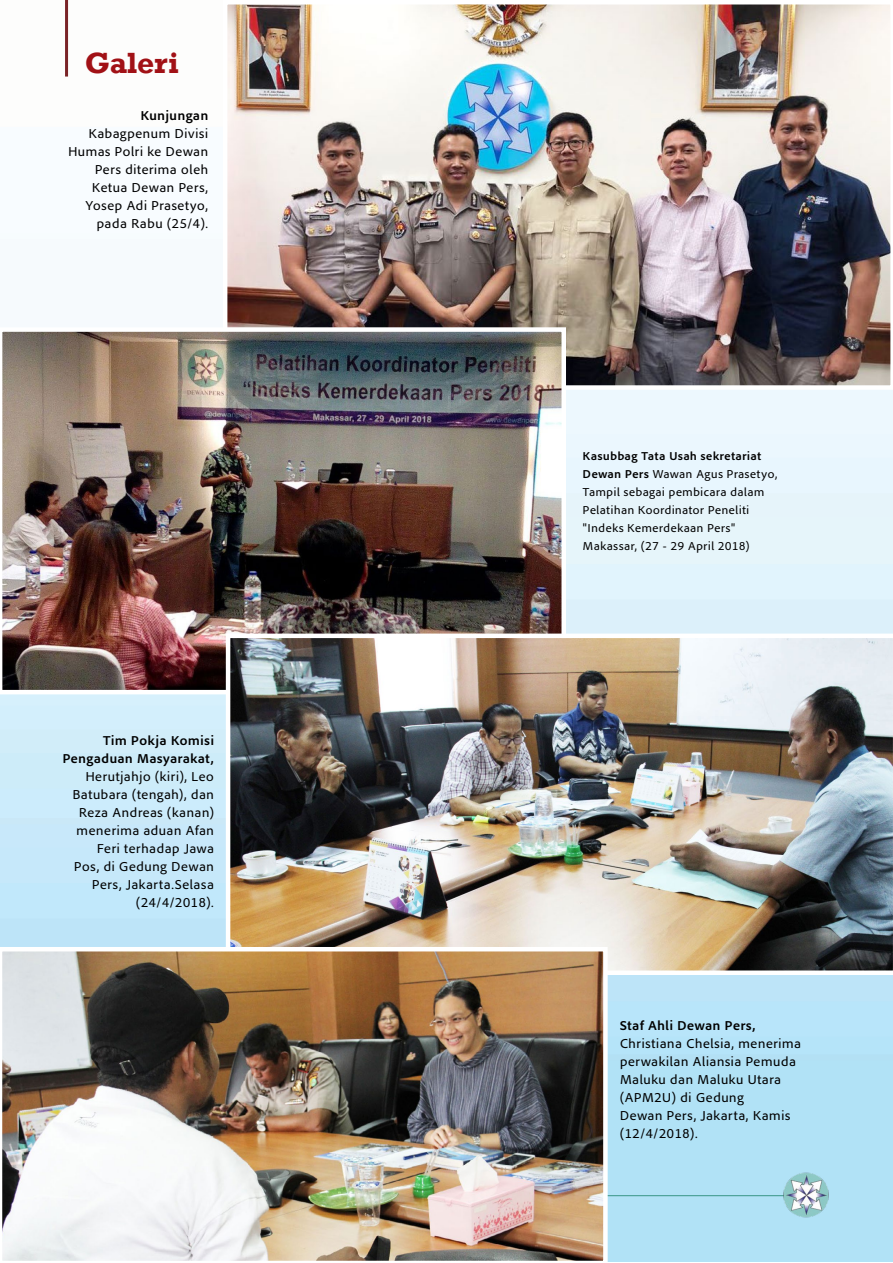
<style>
.page{position:relative;width:893px;height:1263px;background:#fff}
.page>*{position:absolute;margin:0;border:0;box-sizing:border-box;transform-origin:0 0}
.t1{font:700 30px "Rockwell";letter-spacing:-.01em;color:#a11116}
.t2{font:13.5px/18px "Adobe Clean UI";color:#000;text-align:right}
.t3{font:700 13.5px/18px "Adobe Clean UI";color:#000;text-align:right}
.t4{font:12px/18px "Adobe Clean UI";color:#000}
.s1{font-weight:700}
</style>
<div class="page">
<hr style="left:0;top:1195px;width:788px;height:1px;background:#389586">
<img style="left:784px;top:1173px;width:46px;height:44px">
<hr style="left:65px;top:0;width:3px;height:77px;background:#7a2427">
<img style="left:227px;top:4px;width:666px;height:386px">
<img style="left:0;top:327px;width:566px;height:363px">
<img style="left:226px;top:634px;width:667px;height:337px">
<img style="left:0;top:947px;width:608px;height:315px">
<h1 class="t1" style="left:85px;top:44px;width:95px">Galeri</h1>
<p class="t3" style="left:140px;top:107px;width:70px">Kunjungan</p>
<p class="t2" style="left:68px;top:125px;width:142px">Kabagpenum Divisi<br>Humas Polri ke Dewan<br>Pers diterima oleh<br>Ketua Dewan Pers,<br>Yosep Adi Prasetyo, pada Rabu (25/4).</p>
<p class="t3" style="left:62px;top:731px;width:153px">Tim Pokja Komisi<br>Pengaduan Masyarakat,</p>
<p class="t2" style="left:72px;top:767px;width:143px">Herutjahjo (kiri), Leo<br>Batubara (tengah), dan<br>Reza Andreas (kanan) menerima aduan Afan<br>Feri terhadap Jawa<br>Pos, di Gedung Dewan<br>Pers, Jakarta.Selasa (24/4/2018).</p>
<p class="t4" style="left:583px;top:447px;width:196px"><span class="s1">Kasubbag Tata Usah sekretariat<br>Dewan Pers</span> Wawan Agus Prasetyo,<br>Tampil sebagai pembicara dalam<br>Pelatihan Koordinator Peneliti "Indeks Kemerdekaan Pers"<br>Makassar, (27 - 29 April 2018)</p>
<p class="t3" style="left:620px;top:1016px;width:138px">Staf Ahli Dewan Pers,</p>
<p class="t2" style="left:620px;top:1034px;width:183px;text-align:left">Christiana Chelsia, menerima perwakilan Aliansia Pemuda<br>Maluku dan Maluku Utara (APM2U) di Gedung<br>Dewan Pers, Jakarta, Kamis (12/4/2018).</p>
</div>
